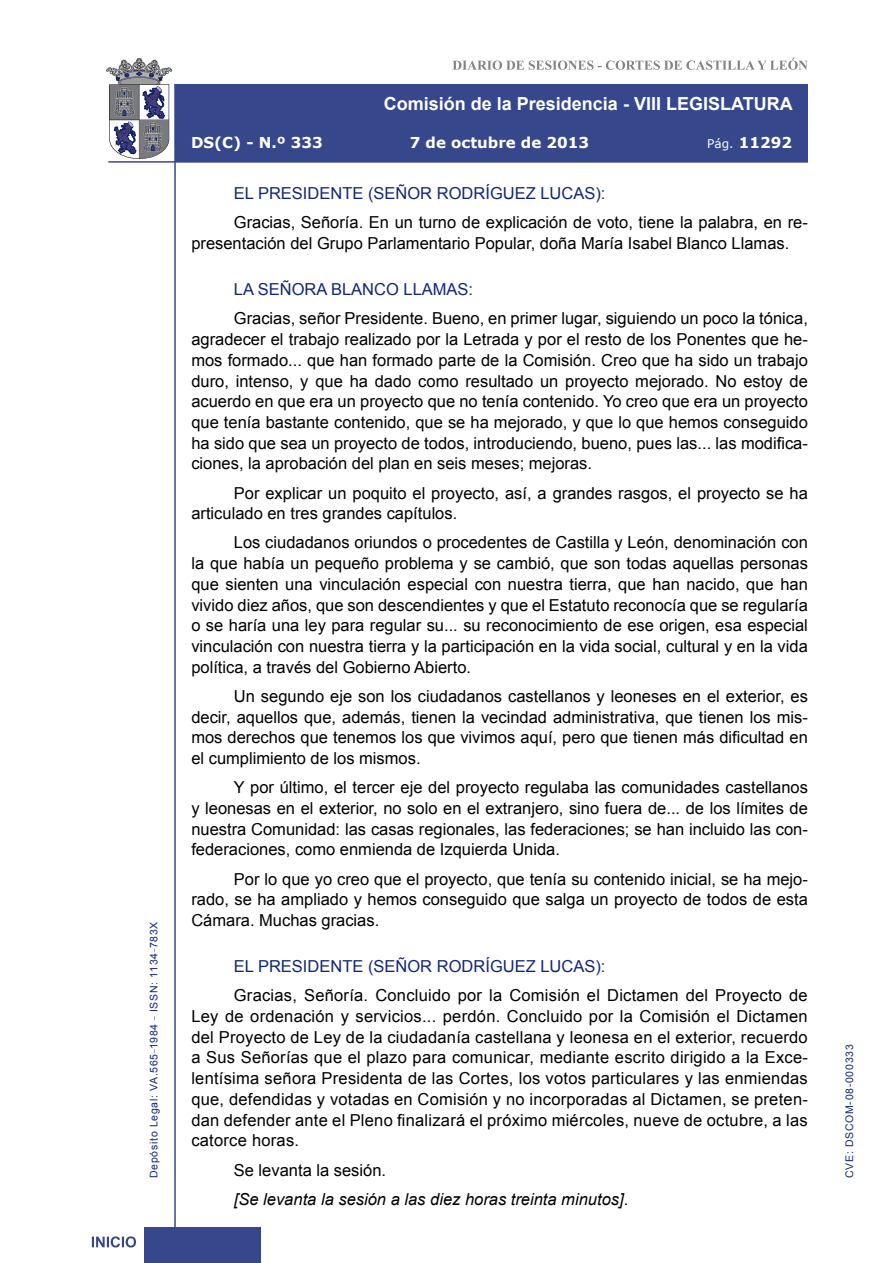
<style>
.page{position:relative;width:893px;height:1263px;background:#fff}
.page>*{position:absolute;margin:0;border:0;box-sizing:border-box;transform-origin:0 0}
.t1{font:700 18px "Arial";color:#fff}
.t2{font:16.5px/20.7px "Arial";color:#000;text-align:justify}
.Orador{font:16.5px "Arial";color:#122678}
.t3{font:italic 16.5px "Arial";color:#000}
.t4{font:700 15px "Verdana";color:#fff}
.t5{font:10.5px "Arial";letter-spacing:.065em;color:#122678}
.s1{font-weight:400;font-size:12px}
.s2{font-style:normal}
</style>
<div class="page">
<svg style="left:452px;top:58px;width:356px;height:12px"></svg>
<hr style="left:174px;top:84px;width:2px;height:1179px;background:#36478c">
<div style="left:144px;top:1227px;width:117px;height:36px;background:#36478c"></div>
<div style="left:175px;top:84px;width:633px;height:78px;background:#36478c"></div>
<hr style="left:108px;top:161px;width:700px;height:2px;background:#36478c">
<svg style="left:92px;top:1236px;width:44px;height:11px"></svg>
<svg style="left:106px;top:58px;width:66px;height:101px"></svg>
<p class="t5" style="left:147px;top:1178px;width:258px;rotate:-90deg">Depósito Legal: VA.565<sup>_</sup>1984 <sup>_</sup> ISSN: 1134<sup>_</sup>783X</p>
<p class="t1" style="left:384px;top:92px;width:410px">Comisión de la Presidencia - VIII LEGISLATURA</p>
<p class="t4" style="left:191px;top:132px;width:133px">DS(C) - N.º 333</p>
<p class="t4" style="left:410px;top:132px;width:181px">7 de octubre de 2013</p>
<p class="t4" style="left:707px;top:132px;width:86px"><span class="s1">Pág.</span> 11292</p>
<p class="Orador" style="left:234px;top:183px;width:373px">EL PRESIDENTE (SEÑOR RODRÍGUEZ LUCAS):</p>
<p class="t2" style="left:191px;top:212px;width:618px;text-indent:43px">Gracias, Señoría. En un turno de explicación de voto, tiene la palabra, en re&shy;presentación del Grupo Parlamentario Popular, doña María Isabel Blanco Llamas.</p>
<p class="Orador" style="left:234px;top:279px;width:241px">LA SEÑORA BLANCO LLAMAS:</p>
<p class="t2" style="left:191px;top:308px;width:618px;text-indent:43px">Gracias, señor Presidente. Bueno, en primer lugar, siguiendo un poco la tónica, agradecer el trabajo realizado por la Letrada y por el resto de los Ponentes que he&shy;mos formado... que han formado parte de la Comisión. Creo que ha sido un trabajo duro, intenso, y que ha dado como resultado un proyecto mejorado. No estoy de acuerdo en que era un proyecto que no tenía contenido. Yo creo que era un proyecto que tenía bastante contenido, que se ha mejorado, y que lo que hemos conseguido ha sido que sea un proyecto de todos, introduciendo, bueno, pues las... las modifica&shy;ciones, la aprobación del plan en seis meses; mejoras.</p>
<p class="t2" style="left:191px;top:483px;width:618px;text-indent:43px">Por explicar un poquito el proyecto, así, a grandes rasgos, el proyecto se ha articulado en tres grandes capítulos.</p>
<p class="t2" style="left:191px;top:532px;width:618px;text-indent:43px">Los ciudadanos oriundos o procedentes de Castilla y León, denominación con la que había un pequeño problema y se cambió, que son todas aquellas personas que sienten una vinculación especial con nuestra tierra, que han nacido, que han vivido diez años, que son descendientes y que el Estatuto reconocía que se regularía o se haría una ley para regular su... su reconocimiento de ese origen, esa especial vinculación con nuestra tierra y la participación en la vida social, cultural y en la vida política, a través del Gobierno Abierto.</p>
<p class="t2" style="left:191px;top:686px;width:618px;text-indent:43px">Un segundo eje son los ciudadanos castellanos y leoneses en el exterior, es decir, aquellos que, además, tienen la vecindad administrativa, que tienen los mis&shy;mos derechos que tenemos los que vivimos aquí, pero que tienen más dificultad en el cumplimiento de los mismos.</p>
<p class="t2" style="left:191px;top:777px;width:618px;text-indent:43px">Y por último, el tercer eje del proyecto regulaba las comunidades castellanos y leonesas en el exterior, no solo en el extranjero, sino fuera de... de los límites de nuestra Comunidad: las casas regionales, las federaciones; se han incluido las con&shy;federaciones, como enmienda de Izquierda Unida.</p>
<p class="t2" style="left:191px;top:868px;width:618px;text-indent:43px">Por lo que yo creo que el proyecto, que tenía su contenido inicial, se ha mejo&shy;rado, se ha ampliado y hemos conseguido que salga un proyecto de todos de esta Cámara. Muchas gracias.</p>
<p class="Orador" style="left:234px;top:955px;width:373px">EL PRESIDENTE (SEÑOR RODRÍGUEZ LUCAS):</p>
<p class="t2" style="left:191px;top:985px;width:618px;text-indent:43px">Gracias, Señoría. Concluido por la Comisión el Dictamen del Proyecto de Ley de ordenación y servicios... perdón. Concluido por la Comisión el Dictamen del Proyecto de Ley de la ciudadanía castellana y leonesa en el exterior, recuerdo a Sus Señorías que el plazo para comunicar, mediante escrito dirigido a la Exce&shy;lentísima señora Presidenta de las Cortes, los votos particulares y las enmiendas que, defendidas y votadas en Comisión y no incorporadas al Dictamen, se preten&shy;dan defender ante el Pleno finalizará el próximo miércoles, nueve de octubre, a las catorce horas.</p>
<p class="t2" style="left:234px;top:1159px;width:154px">Se levanta la sesión.</p>
<p class="t3" style="left:234px;top:1188px;width:396px">[Se levanta la sesión a las diez horas treinta minutos]<span class="s2">.</span></p>
<p class="t5" style="left:843px;top:1178px;width:135px;rotate:-90deg">CVE: DSCOM-08-000333</p>
</div>
